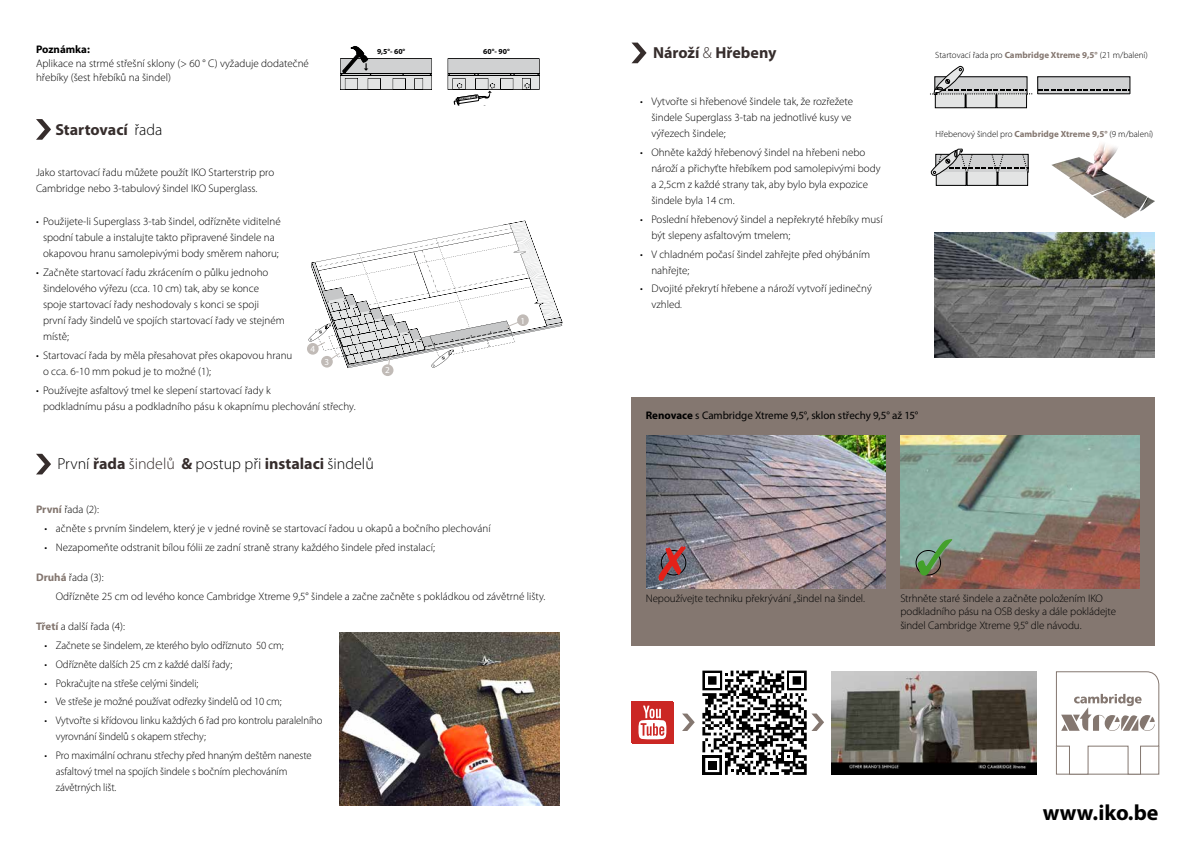
<style>
.page{position:relative;width:1191px;height:842px;background:#fff}
.page>*{position:absolute;margin:0;border:0;box-sizing:border-box;transform-origin:0 0}
.t1{font:700 22px "Myriad Pro";letter-spacing:.005em;color:#000}
.t2{font:300 16px "Myriad Pro";color:#000}
.t3{font:700 16px "Myriad Pro";color:#362d2c}
.t4{font:300 11px/16px "Myriad Pro";color:#000}
.t5{font:11px "Myriad Pro";color:#000}
.t6{font:700 11px "Myriad Pro";color:#000}
.t7{font:9.1px "Myriad Pro";color:#fff}
.t8{font:300 9px "Myriad Pro";color:#000}
.t9{font:700 7.7px "Myriad Pro";color:#000}
.s1{font-weight:300;color:#000}
.s2{font-weight:300}
.s3{font-size:10px}
.s4{font-weight:700}
.s5{font-weight:700;color:#847770}
.s6{font-weight:700;color:#362d2c}
.s7{color:#362d2c}
</style>
<div class="page">
<div style="left:632px;top:702px;width:42px;height:42px;background:#cb2724"></div>
<div style="left:631px;top:701px;width:42px;height:42px;background:#cb2724"></div>
<svg style="left:638px;top:706px;width:29px;height:34px"></svg>
<svg style="left:1056px;top:671px;width:103px;height:104px"></svg>
<svg style="left:682px;top:713px;width:12px;height:18px"></svg>
<img style="left:831px;top:671px;width:206px;height:103px">
<svg style="left:340px;top:46px;width:92px;height:44px;background:#b6b6b7"></svg>
<svg style="left:447px;top:58px;width:92px;height:47px"></svg>
<div style="left:370px;top:45px;width:43px;height:12px;background:#fff"></div>
<svg style="left:632px;top:43px;width:14px;height:20px"></svg>
<svg style="left:36px;top:454px;width:15px;height:20px"></svg>
<div style="left:382px;top:364px;width:11px;height:12px;background:#c1bbb7;border-radius:50%"></div>
<svg style="left:307px;top:221px;width:255px;height:148px"></svg>
<img style="left:1051px;top:143px;width:96px;height:75px">
<svg style="left:930px;top:148px;width:98px;height:38px"></svg>
<div style="left:1037px;top:76px;width:93px;height:18px;border:1px solid #000"></div>
<svg style="left:930px;top:65px;width:199px;height:43px"></svg>
<hr style="left:1037px;top:94px;width:93px;height:1px;background:#000">
<div style="left:631px;top:397px;width:524px;height:248px;background:#847770"></div>
<svg style="left:702px;top:671px;width:122px;height:104px"></svg>
<img style="left:934px;top:233px;width:220px;height:124px">
<img style="left:646px;top:436px;width:239px;height:152px">
<img style="left:900px;top:436px;width:239px;height:152px">
<svg style="left:658px;top:546px;width:28px;height:35px"></svg>
<div style="left:915px;top:550px;width:26px;height:25px;border:1px solid #000;border-radius:50%"></div>
<svg style="left:917px;top:539px;width:35px;height:36px"></svg>
<img style="left:340px;top:633px;width:219px;height:173px">
<svg style="left:36px;top:119px;width:15px;height:21px"></svg>
<p class="t6" style="left:36px;top:42px;width:55px">Poznámka:</p>
<p class="t4" style="left:36px;top:56px;width:274px;line-height:14px">Aplikace na strmé střešní sklony (&gt; 60 ° C) vyžaduje dodatečné hřebíky (šest hřebíků na šindel)</p>
<h2 class="t3" style="left:55px;top:119px;width:109px">Startovací <span class="s1">řada</span></h2>
<p class="t4" style="left:36px;top:164px;width:240px">Jako startovací řadu můžete použít IKO Starterstrip pro<br>Cambridge nebo 3-tabulový šindel IKO Superglass.</p>
<p class="t4" style="left:36px;top:214px;width:246px;text-align:center">• Použijete-li Superglass 3-tab šindel, odřízněte viditelné spodní tabule a instalujte takto připravené šindele na okapovou hranu samolepivými body směrem nahoru;</p>
<p class="t4" style="left:43px;top:264px;width:243px;text-indent:-7px">• Začněte startovací řadu zkrácením o půlku jednoho šindelového výřezu (cca. 10 cm) tak, aby se konce spoje startovací řady neshodovaly s konci se spoji<br>první řady šindelů ve spojích startovací řady ve stejném místě;</p>
<p class="t4" style="left:43px;top:347px;width:251px;text-indent:-7px">• Startovací řada by měla přesahovat přes okapovou hranu o cca. 6-10 mm pokud je to možné (1);</p>
<p class="t4" style="left:43px;top:382px;width:314px;text-indent:-7px">• Používejte asfaltový tmel ke slepení startovací řady k<br>podkladnímu pásu a podkladního pásu k okapnímu plechování střechy.</p>
<p class="t7" style="left:310px;top:343px;width:6px">4</p>
<p class="t7" style="left:324px;top:356px;width:6px">3</p>
<p class="t9" style="left:377px;top:46px;width:30px">9,5°- 60°</p>
<p class="t9" style="left:483px;top:46px;width:28px">60°- 90°</p>
<h2 class="t3" style="left:653px;top:42px;width:125px">Nároží <span class="s2">&amp;</span> Hřebeny</h2>
<p class="t4" style="left:651px;top:93px;width:203px;text-indent:-11px">• Vytvořte si hřebenové šindele tak, že rozřežete šindele Superglass 3-tab na jednotlivé kusy ve výřezech šindele;</p>
<p class="t4" style="left:651px;top:144px;width:231px;text-indent:-11px">• Ohněte každý hřebenový šindel na hřebeni nebo nároží a přichyťte hřebíkem pod samolepivými body a 2,5cm z každé strany tak, aby bylo byla expozice šindele byla 14 cm.</p>
<p class="t4" style="left:651px;top:211px;width:233px;text-indent:-11px">• Poslední hřebenový šindel a nepřekryté hřebíky musí být slepeny asfaltovým tmelem;</p>
<p class="t4" style="left:651px;top:246px;width:220px;text-indent:-11px">• V chladném počasí šindel zahřejte před ohýbáním nahřejte;</p>
<p class="t4" style="left:651px;top:281px;width:222px;text-indent:-11px">• Dvojité překrytí hřebene a nároží vytvoří jedinečný vzhled<span class="s3">.</span></p>
<p class="t7" style="left:385px;top:364px;width:6px">2</p>
<p class="t7" style="left:520px;top:315px;width:6px">1</p>
<p class="t5" style="left:645px;top:409px;width:274px"><span class="s4">Renovace</span> s Cambridge Xtreme 9,5°, sklon střechy 9,5° až 15°</p>
<p class="t8" style="left:935px;top:49px;width:214px">Startovací řada pro <span class="s5">Cambridge Xtreme 9,5°</span> (21 m/balení)</p>
<p class="t8" style="left:935px;top:128px;width:219px">Hřebenový šindel pro <span class="s5">Cambridge Xtreme 9,5°</span> (9 m/balení)</p>
<h2 class="t2" style="left:58px;top:454px;width:318px">První <span class="s6">řada</span> <span class="s7">šindelů</span> <span class="s6">&amp;</span> postup při <span class="s6">instalaci</span> šindelů</h2>
<p class="t4" style="left:36px;top:502px;width:65px"><span class="s5">První</span> řada (2):</p>
<p class="t4" style="left:45px;top:520px;width:448px">• ačněte s prvním šindelem, který je v jedné rovině se startovací řadou u okapů a bočního plechování</p>
<p class="t4" style="left:45px;top:539px;width:392px">• Nezapomeňte odstranit bílou fólii ze zadní straně strany každého šindele před instalací;</p>
<p class="t4" style="left:56px;top:568px;width:491px;line-height:18.8px;text-indent:-20px"><span class="s5">Druhá</span> řada (3):<br>Odřízněte 25 cm od levého konce Cambridge Xtreme 9,5° šindele a začne začněte s pokládkou od závětrné lišty.</p>
<p class="t4" style="left:36px;top:618px;width:91px"><span class="s5">Třetí</span> a další řada (4):</p>
<p class="t4" style="left:45px;top:637px;width:241px">• Začnete se šindelem, ze kterého bylo odříznuto 50 cm;</p>
<p class="t4" style="left:45px;top:656px;width:189px">• Odřízněte dalších 25 cm z každé další řady;</p>
<p class="t4" style="left:45px;top:675px;width:155px">• Pokračujte na střeše celými šindeli;</p>
<p class="t4" style="left:45px;top:693px;width:239px">• Ve střeše je možné používat odřezky šindelů od 10 cm;</p>
<p class="t4" style="left:56px;top:712px;width:268px;text-indent:-11px">• Vytvořte si křídovou linku každých 6 řad pro kontrolu paralelního vyrovnání šindelů s okapem střechy;</p>
<p class="t4" style="left:56px;top:747px;width:257px;text-indent:-11px">• Pro maximální ochranu střechy před hnaným deštěm naneste asfaltový tmel na spojích šindele s bočním plechováním závětrných lišt.</p>
<p class="t4" style="left:645px;top:590px;width:221px">Nepoužívejte techniku překrývání „šindel na šindel.</p>
<p class="t4" style="left:900px;top:592px;width:217px;line-height:13.2px">Strhněte staré šindele a začněte položením IKO podkladního pásu na OSB desky a dále pokládejte šindel Cambridge Xtreme 9,5° dle návodu.</p>
<h1 class="t1" style="left:1042px;top:798px;width:117px">www.iko.be</h1>
</div>
